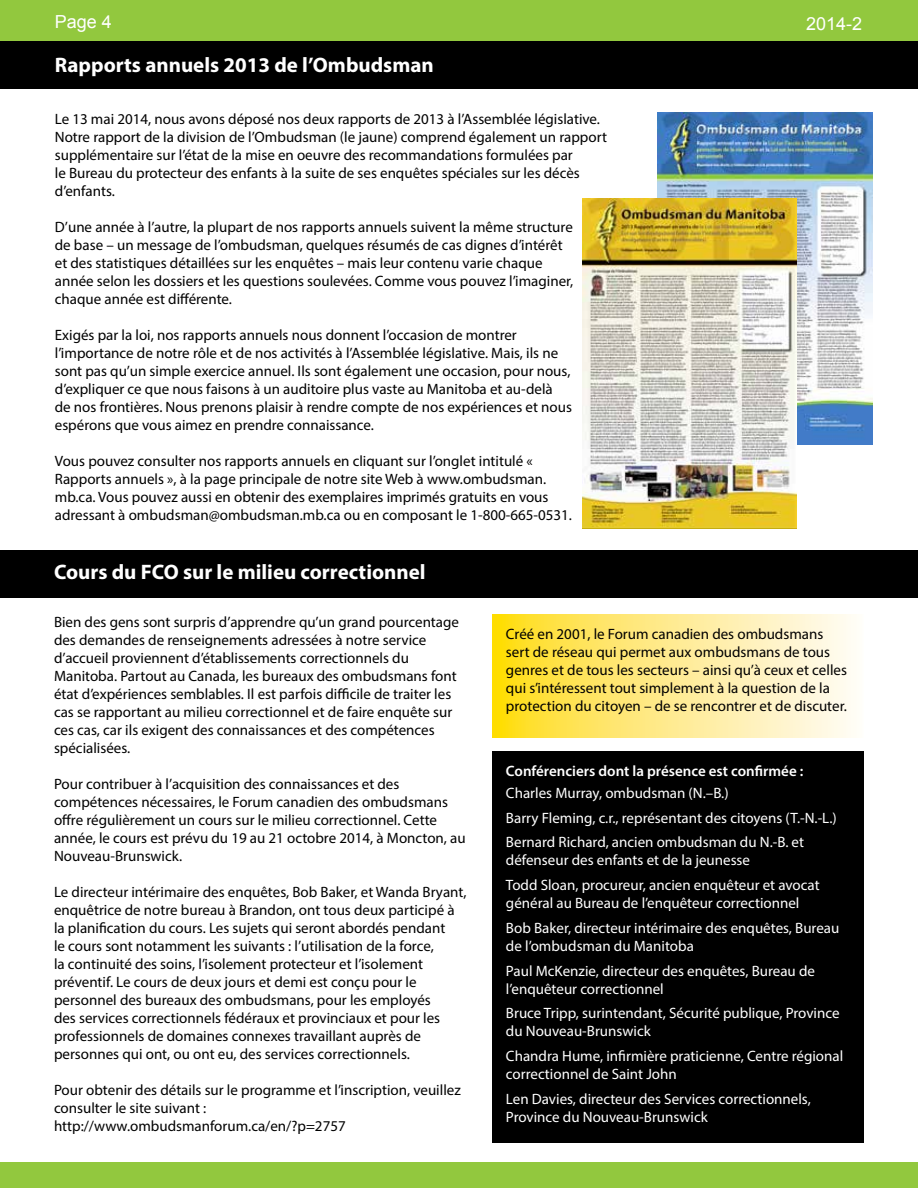
<style>
.page{position:relative;width:918px;height:1188px;background:#fff}
.page>*{position:absolute;margin:0;border:0;box-sizing:border-box;transform-origin:0 0}
.t1{font:700 21px "Myriad Pro";color:#fff}
.t2{font:18px "Arial";color:#fff}
.t3{font:15px/18px "Myriad Pro";color:#000}
.t4{font:15px/24.8px "Myriad Pro";color:#fff}
.t5{font:600 15px "Myriad Pro";color:#fff}
</style>
<div class="page">
<div style="left:0;top:0;width:918px;height:42px;background:#92c83e"></div>
<div style="left:0;top:42px;width:918px;height:47px;background:#000"></div>
<div style="left:0;top:551px;width:918px;height:47px;background:#000"></div>
<div style="left:0;top:1163px;width:918px;height:25px;background:#92c83e"></div>
<img style="left:657px;top:112px;width:216px;height:333px">
<svg style="left:492px;top:615px;width:362px;height:123px;background:#ffeb8b"></svg>
<div style="left:492px;top:751px;width:372px;height:391px;background:#000"></div>
<img style="left:583px;top:199px;width:213px;height:330px">
<p class="t2" style="left:55px;top:10px;width:59px">Page 4</p>
<p class="t2" style="left:806px;top:12px;width:58px">2014-2</p>
<h1 class="t1" style="left:55px;top:51px;width:381px">Rapports annuels 2013 de l’Ombudsman</h1>
<p class="t3" style="left:55px;top:109px;width:554px">Le 13 mai 2014, nous avons déposé nos deux rapports de 2013 à l’Assemblée législative.<br>Notre rapport de la division de l’Ombudsman (le jaune) comprend également un rapport supplémentaire sur l’état de la mise en oeuvre des recommandations formulées par<br>le Bureau du protecteur des enfants à la suite de ses enquêtes spéciales sur les décès d’enfants.</p>
<p class="t3" style="left:55px;top:217px;width:520px">D’une année à l’autre, la plupart de nos rapports annuels suivent la même structure de base – un message de l’ombudsman, quelques résumés de cas dignes d’intérêt et des statistiques détaillées sur les enquêtes – mais leur contenu varie chaque année selon les dossiers et les questions soulevées. Comme vous pouvez l’imaginer, chaque année est différente.</p>
<p class="t3" style="left:55px;top:325px;width:519px">Exigés par la loi, nos rapports annuels nous donnent l’occasion de montrer l’importance de notre rôle et de nos activités à l’Assemblée législative. Mais, ils ne sont pas qu’un simple exercice annuel. Ils sont également une occasion, pour nous, d’expliquer ce que nous faisons à un auditoire plus vaste au Manitoba et au-delà de nos frontières. Nous prenons plaisir à rendre compte de nos expériences et nous espérons que vous aimez en prendre connaissance.</p>
<p class="t3" style="left:55px;top:451px;width:519px">Vous pouvez consulter nos rapports annuels en cliquant sur l’onglet intitulé « Rapports annuels », à la page principale de notre site Web à www.ombudsman. mb.ca. Vous pouvez aussi en obtenir des exemplaires imprimés gratuits en vous adressant à ombudsman@ombudsman.mb.ca ou en composant le 1-800-665-0531.</p>
<h1 class="t1" style="left:54px;top:558px;width:373px">Cours du FCO sur le milieu correctionnel</h1>
<p class="t3" style="left:54px;top:613px;width:407px">Bien des gens sont surpris d’apprendre qu’un grand pourcentage des demandes de renseignements adressées à notre service d’accueil proviennent d’établissements correctionnels du Manitoba. Partout au Canada, les bureaux des ombudsmans font état d’expériences semblables. Il est parfois difficile de traiter les cas se rapportant au milieu correctionnel et de faire enquête sur ces cas, car ils exigent des connaissances et des compétences spécialisées.</p>
<p class="t3" style="left:54px;top:775px;width:413px">Pour contribuer à l’acquisition des connaissances et des compétences nécessaires, le Forum canadien des ombudsmans offre régulièrement un cours sur le milieu correctionnel. Cette année, le cours est prévu du 19 au 21 octobre 2014, à Moncton, au Nouveau-Brunswick.</p>
<p class="t3" style="left:54px;top:883px;width:414px">Le directeur intérimaire des enquêtes, Bob Baker, et Wanda Bryant, enquêtrice de notre bureau à Brandon, ont tous deux participé à la planification du cours. Les sujets qui seront abordés pendant<br>le cours sont notamment les suivants : l’utilisation de la force,<br>la continuité des soins, l’isolement protecteur et l’isolement préventif. Le cours de deux jours et demi est conçu pour le personnel des bureaux des ombudsmans, pour les employés<br>des services correctionnels fédéraux et provinciaux et pour les professionnels de domaines connexes travaillant auprès de personnes qui ont, ou ont eu, des services correctionnels.</p>
<p class="t3" style="left:54px;top:1081px;width:408px">Pour obtenir des détails sur le programme et l’inscription, veuillez consulter le site suivant : http://www.ombudsmanforum.ca/en/?p=2757</p>
<p class="t3" style="left:506px;top:625px;width:343px">Créé en 2001, le Forum canadien des ombudsmans sert de réseau qui permet aux ombudsmans de tous genres et de tous les secteurs – ainsi qu’à ceux et celles qui s’intéressent tout simplement à la question de la protection du citoyen – de se rencontrer et de discuter.</p>
<p class="t5" style="left:506px;top:761px;width:299px">Conférenciers dont la présence est confirmée :</p>
<p class="t4" style="left:506px;top:780px;width:332px">Charles Murray, ombudsman (N.–B.)<br>Barry Fleming, c.r., représentant des citoyens (T.-N.-L.)<br>Bernard Richard, ancien ombudsman du N.-B. et</p>
<p class="t4" style="left:506px;top:848px;width:315px">défenseur des enfants et de la jeunesse<br>Todd Sloan, procureur, ancien enquêteur et avocat</p>
<p class="t4" style="left:506px;top:891px;width:335px">général au Bureau de l’enquêteur correctionnel<br>Bob Baker, directeur intérimaire des enquêtes, Bureau</p>
<p class="t4" style="left:506px;top:933px;width:311px">de l’ombudsman du Manitoba<br>Paul McKenzie, directeur des enquêtes, Bureau de</p>
<p class="t4" style="left:506px;top:976px;width:335px">l’enquêteur correctionnel<br>Bruce Tripp, surintendant, Sécurité publique, Province</p>
<p class="t4" style="left:506px;top:1019px;width:339px">du Nouveau-Brunswick<br>Chandra Hume, infirmière praticienne, Centre régional</p>
<p class="t4" style="left:506px;top:1062px;width:306px">correctionnel de Saint John<br>Len Davies, directeur des Services correctionnels,</p>
<p class="t4" style="left:506px;top:1104px;width:203px">Province du Nouveau-Brunswick</p>
</div>
